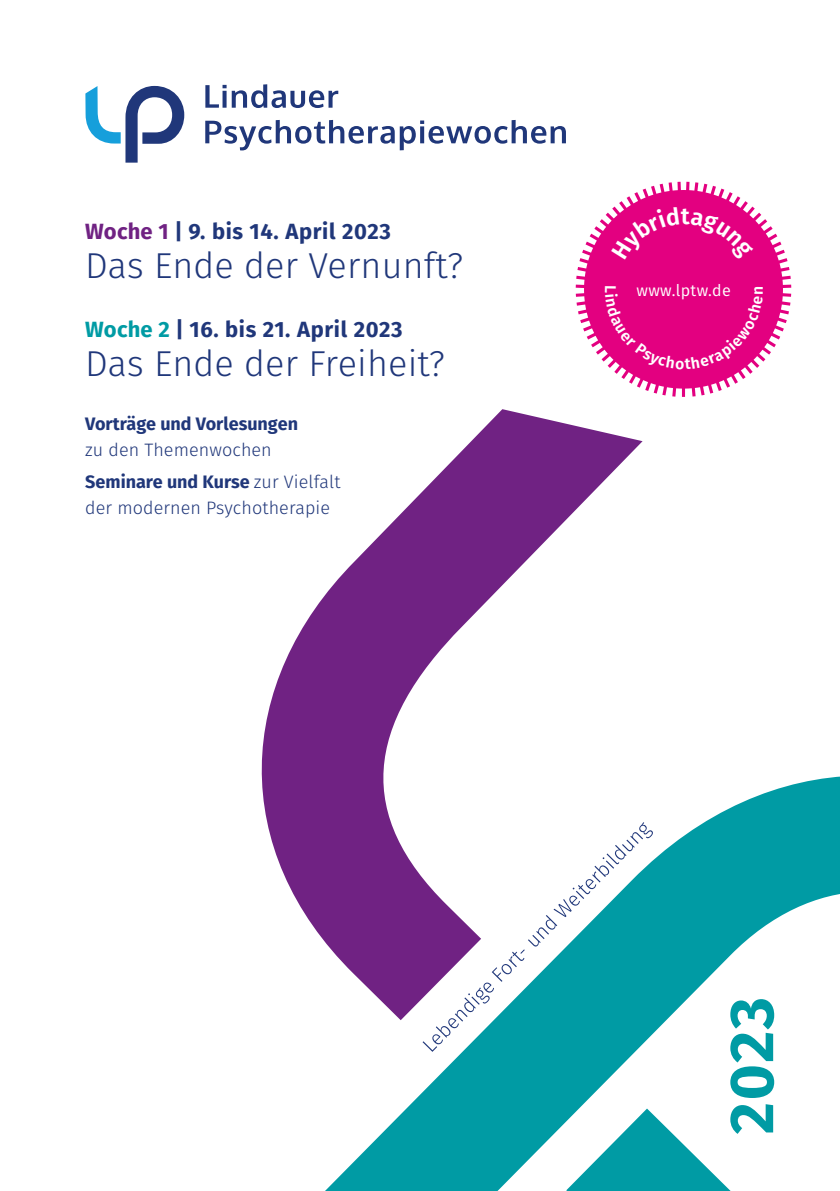
<style>
.page{position:relative;width:840px;height:1191px;background:#fff}
.page>*{position:absolute;margin:0;border:0;box-sizing:border-box;transform-origin:0 0}
.t1{font:700 62px "Fira Sans";color:#009ba4}
.t2{font:300 36px "Fira Sans";letter-spacing:.005em;color:#20377a}
.t3{font:700 22px "Fira Sans";letter-spacing:.03em;color:#20377a}
.t4{font:300 18px/26px "Fira Sans";letter-spacing:.005em;color:#20377a}
.t5{font:700 18px/26px "Fira Sans";color:#20377a}
.t6{font:16.2px "Fira Sans";letter-spacing:.02em;color:#fff}
.s1{color:#702283}
.s2{color:#009ba4}
.s3{font-weight:300}
.s4{font-weight:700}
</style>
<div class="page">
<svg style="left:205px;top:120px;width:360px;height:30px"></svg>
<svg style="left:205px;top:84px;width:133px;height:24px"></svg>
<svg style="left:85px;top:86px;width:99px;height:77px"></svg>
<svg style="left:575px;top:182px;width:215px;height:215px"></svg>
<svg style="left:325px;top:776px;width:514px;height:415px"></svg>
<svg style="left:261px;top:409px;width:381px;height:611px"></svg>
<svg style="left:422px;top:822px;width:231px;height:229px"></svg>
<div style="left:604px;top:286px;width:158px;height:83px;background:#e30080"></div>
<div style="left:611px;top:206px;width:142px;height:55px;background:#e30080"></div>
<p class="t3" style="left:85px;top:213px;width:307px"><span class="s1">Woche 1</span> | 9. bis 14. April 2023</p>
<p class="t2" style="left:85px;top:240px;width:379px">Das Ende der Vernunft?</p>
<p class="t3" style="left:85px;top:311px;width:318px"><span class="s2">Woche 2</span> | 16. bis 21. April 2023</p>
<p class="t2" style="left:85px;top:338px;width:361px">Das Ende der Freiheit?</p>
<p class="t5" style="left:85px;top:409px;width:214px">Vorträge und Vorlesungen <span class="s3">zu den Themenwochen</span></p>
<p class="t4" style="left:85px;top:468px;width:256px"><span class="s4">Seminare und Kurse</span> zur Vielfalt der modernen Psychotherapie</p>
<p class="t6" style="left:636px;top:278px;width:96px">www.lptw.de</p>
<p class="t1" style="left:699px;top:1134px;width:139px;rotate:-90deg">2023</p>
</div>
